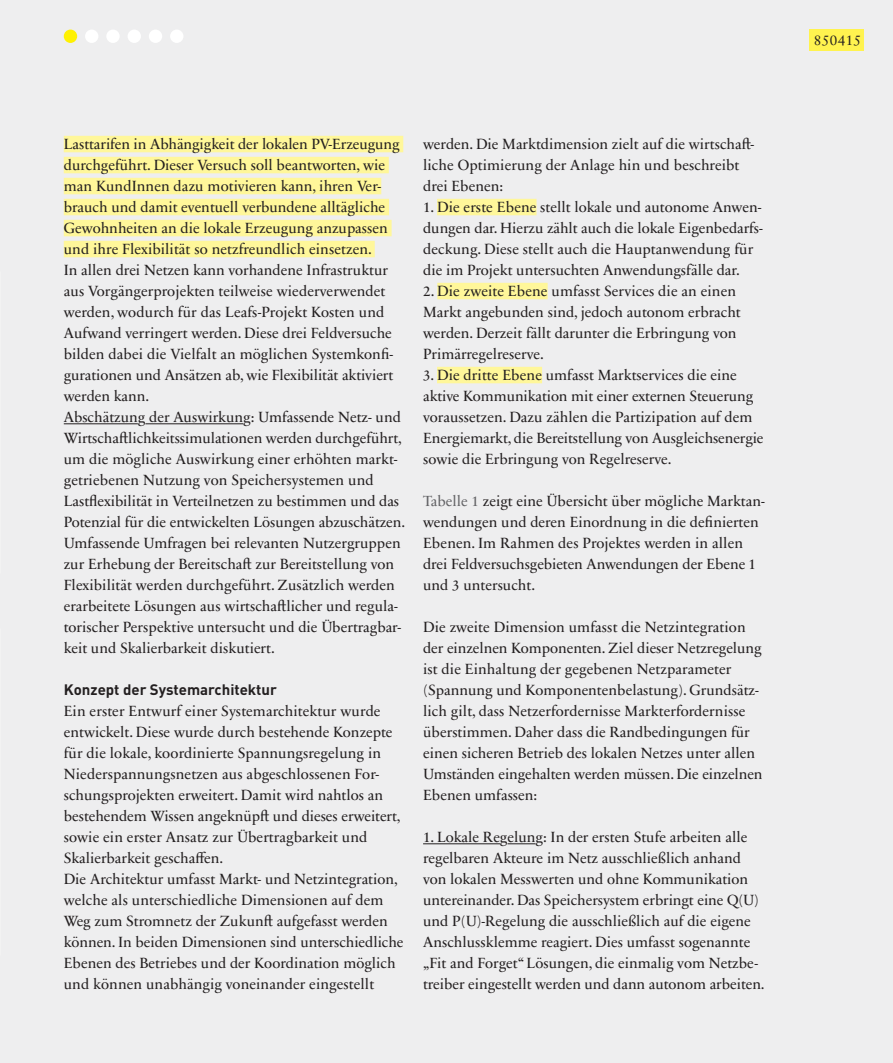
<style>
.page{position:relative;width:893px;height:1063px;background:#eeeeef}
.page>*{position:absolute;margin:0;border:0;box-sizing:border-box;transform-origin:0 0}
.Lauftext{font:15px/21px "Sabon Next LT Pro";color:#231f20}
.Überschrift_2{font:700 15px "DIN";color:#231f20}
.Projektnummer{font:15px "Sabon Next LT Pro Display";letter-spacing:.03em;color:#231f20}
.s1{color:#636366}
</style>
<div class="page">
<div style="left:64px;top:30px;width:13px;height:13px;background:#fff101;border-radius:50%"></div>
<div style="left:85px;top:30px;width:13px;height:13px;background:#fff;border-radius:50%"></div>
<div style="left:106px;top:30px;width:14px;height:13px;background:#fff;border-radius:50%"></div>
<div style="left:128px;top:30px;width:13px;height:13px;background:#fff;border-radius:50%"></div>
<div style="left:149px;top:30px;width:13px;height:13px;background:#fff;border-radius:50%"></div>
<div style="left:170px;top:30px;width:13px;height:13px;background:#fff;border-radius:50%"></div>
<div style="left:810px;top:30px;width:54px;height:21px;background:#fff34f"></div>
<div style="left:64px;top:136px;width:339px;height:16px;background:#fff79a"></div>
<div style="left:64px;top:157px;width:325px;height:16px;background:#fff79a"></div>
<div style="left:64px;top:178px;width:317px;height:16px;background:#fff79a"></div>
<div style="left:64px;top:199px;width:325px;height:16px;background:#fff79a"></div>
<div style="left:64px;top:220px;width:328px;height:16px;background:#fff79a"></div>
<div style="left:64px;top:241px;width:311px;height:16px;background:#fff79a"></div>
<hr style="left:64px;top:423px;width:74px;height:1px;background:#231f20">
<hr style="left:145px;top:423px;width:98px;height:1px;background:#231f20">
<div style="left:437px;top:199px;width:99px;height:16px;background:#fff79a"></div>
<div style="left:437px;top:283px;width:111px;height:16px;background:#fff79a"></div>
<div style="left:437px;top:367px;width:105px;height:16px;background:#fff79a"></div>
<hr style="left:423px;top:843px;width:77px;height:1px;background:#231f20">
<svg style="left:507px;top:843px;width:29px;height:1px"></svg>
<p class="Lauftext" style="left:64px;top:132px;width:337px">Lasttarifen in Abhängigkeit der lokalen PV-Erzeugung durchgeführt. Dieser Versuch soll beantworten, wie man KundInnen dazu motivieren kann, ihren Ver&shy;brauch und damit eventuell verbundene alltägliche Gewohnheiten an die lokale Erzeugung anzupassen und ihre Flexibilität so netzfreundlich einsetzen.</p>
<p class="Lauftext" style="left:64px;top:258px;width:331px">In allen drei Netzen kann vorhandene Infrastruktur aus Vorgängerprojekten teilweise wiederverwendet werden, wodurch für das Leafs-Projekt Kosten und Aufwand verringert werden. Diese drei Feldversuche bilden dabei die Vielfalt an möglichen Systemkonfi&shy;gurationen und Ansätzen ab, wie Flexibilität aktiviert werden kann.</p>
<p class="Lauftext" style="left:64px;top:405px;width:343px">Abschätzung der Auswirkung: Umfassende Netz- und Wirtschaftlichkeitssimulationen werden durchgeführt, um die mögliche Auswirkung einer erhöhten markt&shy;getriebenen Nutzung von Speichersystemen und Lastflexibilität in Verteilnetzen zu bestimmen und das Potenzial für die entwickelten Lösungen abzuschätzen.<br>Umfassende Umfragen bei relevanten Nutzergruppen zur Erhebung der Bereitschaft zur Bereitstellung von Flexibilität werden durchgeführt. Zusätzlich werden erarbeitete Lösungen aus wirtschaftlicher und regula&shy;torischer Perspektive untersucht und die Übertragbar&shy;keit und Skalierbarkeit diskutiert.</p>
<p class="Überschrift_2" style="left:64px;top:679px;width:215px">Konzept der Systemarchitektur</p>
<p class="Lauftext" style="left:64px;top:699px;width:338px">Ein erster Entwurf einer Systemarchitektur wurde entwickelt. Diese wurde durch bestehende Konzepte für die lokale, koordinierte Spannungsregelung in Niederspannungsnetzen aus abgeschlossenen For&shy;schungsprojekten erweitert. Damit wird nahtlos an bestehendem Wissen angeknüpft und dieses erweitert, sowie ein erster Ansatz zur Übertragbarkeit und</p>
<p class="Lauftext" style="left:64px;top:846px;width:161px">Skalierbarkeit geschaffen.</p>
<p class="Lauftext" style="left:64px;top:867px;width:341px">Die Architektur umfasst Markt- und Netzintegration, welche als unterschiedliche Dimensionen auf dem Weg zum Stromnetz der Zukunft aufgefasst werden können. In beiden Dimensionen sind unterschiedliche Ebenen des Betriebes und der Koordination möglich und können unabhängig voneinander eingestellt</p>
<p class="Lauftext" style="left:423px;top:132px;width:333px">werden. Die Marktdimension zielt auf die wirtschaft-</p>
<p class="Lauftext" style="left:423px;top:153px;width:318px">liche Optimierung der Anlage hin und beschreibt</p>
<p class="Lauftext" style="left:423px;top:174px;width:82px">drei Ebenen:</p>
<p class="Lauftext" style="left:423px;top:195px;width:341px">1. Die erste Ebene stellt lokale und autonome Anwen&shy;dungen dar. Hierzu zählt auch die lokale Eigenbedarfs&shy;deckung. Diese stellt auch die Hauptanwendung für die im Projekt untersuchten Anwendungsfälle dar.</p>
<p class="Lauftext" style="left:423px;top:279px;width:319px">2. Die zweite Ebene umfasst Services die an einen Markt angebunden sind, jedoch autonom erbracht werden. Derzeit fällt darunter die Erbringung von Primärregelreserve.</p>
<p class="Lauftext" style="left:423px;top:363px;width:342px">3. Die dritte Ebene umfasst Marktservices die eine aktive Kommunikation mit einer externen Steuerung voraussetzen. Dazu zählen die Partizipation auf dem Energiemarkt, die Bereitstellung von Ausgleichsenergie sowie die Erbringung von Regelreserve.</p>
<p class="Lauftext" style="left:423px;top:489px;width:343px"><span class="s1">Tabelle 1</span> zeigt eine Übersicht über mögliche Marktan&shy;wendungen und deren Einordnung in die definierten Ebenen. Im Rahmen des Projektes werden in allen drei Feldversuchsgebieten Anwendungen der Ebene 1 und 3 untersucht.</p>
<p class="Lauftext" style="left:423px;top:615px;width:341px">Die zweite Dimension umfasst die Netzintegration der einzelnen Komponenten. Ziel dieser Netzregelung ist die Einhaltung der gegebenen Netzparameter (Spannung und Komponentenbelastung). Grundsätz&shy;lich gilt, dass Netzerfordernisse Markterfordernisse überstimmen. Daher dass die Randbedingungen für einen sicheren Betrieb des lokalen Netzes unter allen Umständen eingehalten werden müssen. Die einzelnen Ebenen umfassen:</p>
<p class="Lauftext" style="left:423px;top:825px;width:343px">1. Lokale Regelung: In der ersten Stufe arbeiten alle regelbaren Akteure im Netz ausschließlich anhand von lokalen Messwerten und ohne Kommunikation untereinander. Das Speichersystem erbringt eine Q(U) und P(U)-Regelung die ausschließlich auf die eigene Anschlussklemme reagiert. Dies umfasst sogenannte „Fit and Forget“ Lösungen, die einmalig vom Netzbe&shy;treiber eingestellt werden und dann autonom arbeiten.</p>
<p class="Projektnummer" style="left:814px;top:28px;width:49px">850415</p>
</div>
